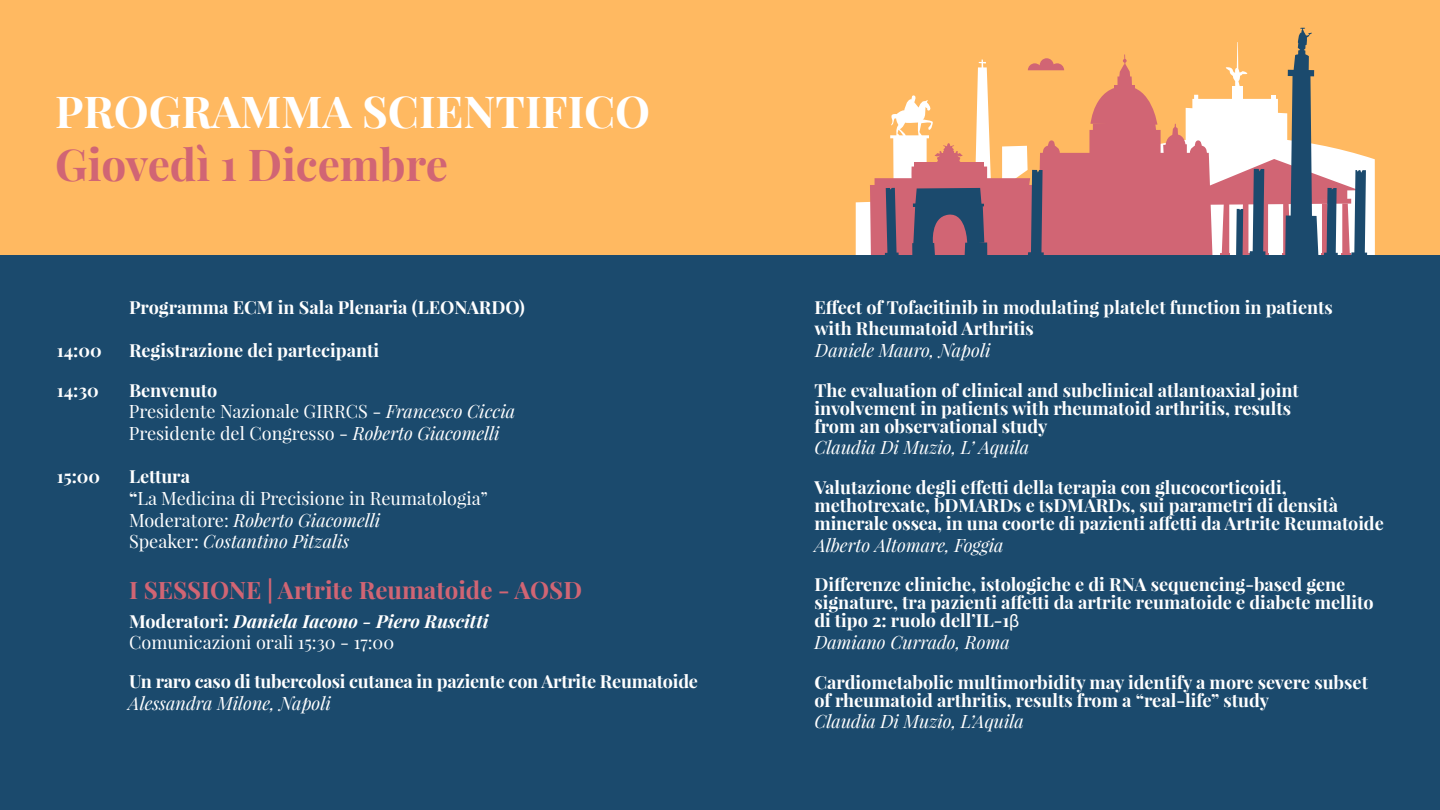
<style>
.page{position:relative;width:1440px;height:810px;background:#fff}
.page>*{position:absolute;margin:0;border:0;box-sizing:border-box;transform-origin:0 0}
.t1{font:700 44.17px "Playfair Display";color:#fff}
.t2{font:700 44.17px "Playfair Display";color:#d16574}
.t3{font:700 24.08px "Playfair Display";color:#d16574}
.t4{font:700 18.08px/18px "Playfair Display";color:#fff}
.t5{font:18.08px/21.7px "Playfair Display";color:#fff}
.t6{font:italic 18.08px "Playfair Display";color:#fff}
.s1{font-weight:700}
.s2{font-style:italic}
.s3{font-weight:700;font-style:italic}
.s4{font-family:"Myriad Pro";font-weight:400}
</style>
<div class="page">
<div style="left:0;top:0;width:1440px;height:425px;background:#ffb961"></div>
<svg style="left:856px;top:28px;width:519px;height:227px"></svg>
<div style="left:0;top:255px;width:1440px;height:555px;background:#1b4a6d"></div>
<h1 class="t1" style="left:55px;top:84px;width:596px">PROGRAMMA SCIENTIFICO</h1>
<h1 class="t2" style="left:55px;top:137px;width:394px">Giovedì 1 Dicembre</h1>
<p class="t4" style="left:129px;top:298px;width:398px">Programma ECM in Sala Plenaria (LEONARDO)</p>
<p class="t4" style="left:57px;top:341px;width:46px">14:00</p>
<p class="t4" style="left:129px;top:341px;width:252px">Registrazione dei partecipanti</p>
<p class="t4" style="left:57px;top:381px;width:44px">14:30</p>
<p class="t5" style="left:129px;top:379px;width:388px"><span class="s1">Benvenuto<br></span>Presidente Nazionale GIRRCS - <span class="s2">Francesco Ciccia<br></span>Presidente del Congresso - <span class="s2">Roberto Giacomelli</span></p>
<p class="t4" style="left:57px;top:467px;width:45px">15:00</p>
<p class="t5" style="left:129px;top:466px;width:360px"><span class="s1">Lettura<br>“</span>La Medicina di Precisione in Reumatologia”<br>Moderatore: <span class="s2">Roberto Giacomelli<br></span>Speaker: <span class="s2">Costantino Pitzalis</span></p>
<h2 class="t3" style="left:129px;top:575px;width:455px">I SESSIONE | Artrite Reumatoide - AOSD</h2>
<p class="t5" style="left:129px;top:610px;width:361px;line-height:21px"><span class="s1">Moderatori:</span> <span class="s3">Daniela Iacono - Piero Ruscitti<br></span>Comunicazioni orali 15:30 - 17:00</p>
<p class="t4" style="left:129px;top:673px;width:571px">Un raro caso di tubercolosi cutanea in paziente con Artrite Reumatoide</p>
<p class="t6" style="left:128px;top:691px;width:204px">Alessandra Milone, Napoli</p>
<p class="t4" style="left:814px;top:296px;width:520px;line-height:21.7px">Effect of Tofacitinib in modulating platelet function in patients with Rheumatoid Arthritis</p>
<p class="t6" style="left:815px;top:338px;width:177px">Daniele Mauro, Napoli</p>
<p class="t4" style="left:814px;top:381px;width:486px">The evaluation of clinical and subclinical atlantoaxial joint involvement in patients with rheumatoid arthritis, results from an observational study</p>
<p class="t6" style="left:814px;top:436px;width:216px">Claudia Di Muzio, L’ Aquila</p>
<p class="t4" style="left:814px;top:478px;width:571px">Valutazione degli effetti della terapia con glucocorticoidi, methotrexate, bDMARDs e tsDMARDs, sui parametri di densità minerale ossea, in una coorte di pazienti affetti da Artrite Reumatoide</p>
<p class="t6" style="left:814px;top:533px;width:191px">Alberto Altomare, Foggia</p>
<p class="t4" style="left:814px;top:576px;width:561px">Differenze cliniche, istologiche e di RNA sequencing-based gene signature, tra pazienti affetti da artrite reumatoide e diabete mellito di tipo 2: ruolo dell’IL-1<span class="s4">β</span></p>
<p class="t6" style="left:814px;top:630px;width:197px">Damiano Currado, Roma</p>
<p class="t4" style="left:814px;top:673px;width:555px">Cardiometabolic multimorbidity may identify a more severe subset of rheumatoid arthritis, results from a “real-life” study</p>
<p class="t6" style="left:814px;top:710px;width:211px">Claudia Di Muzio, L’Aquila</p>
</div>
